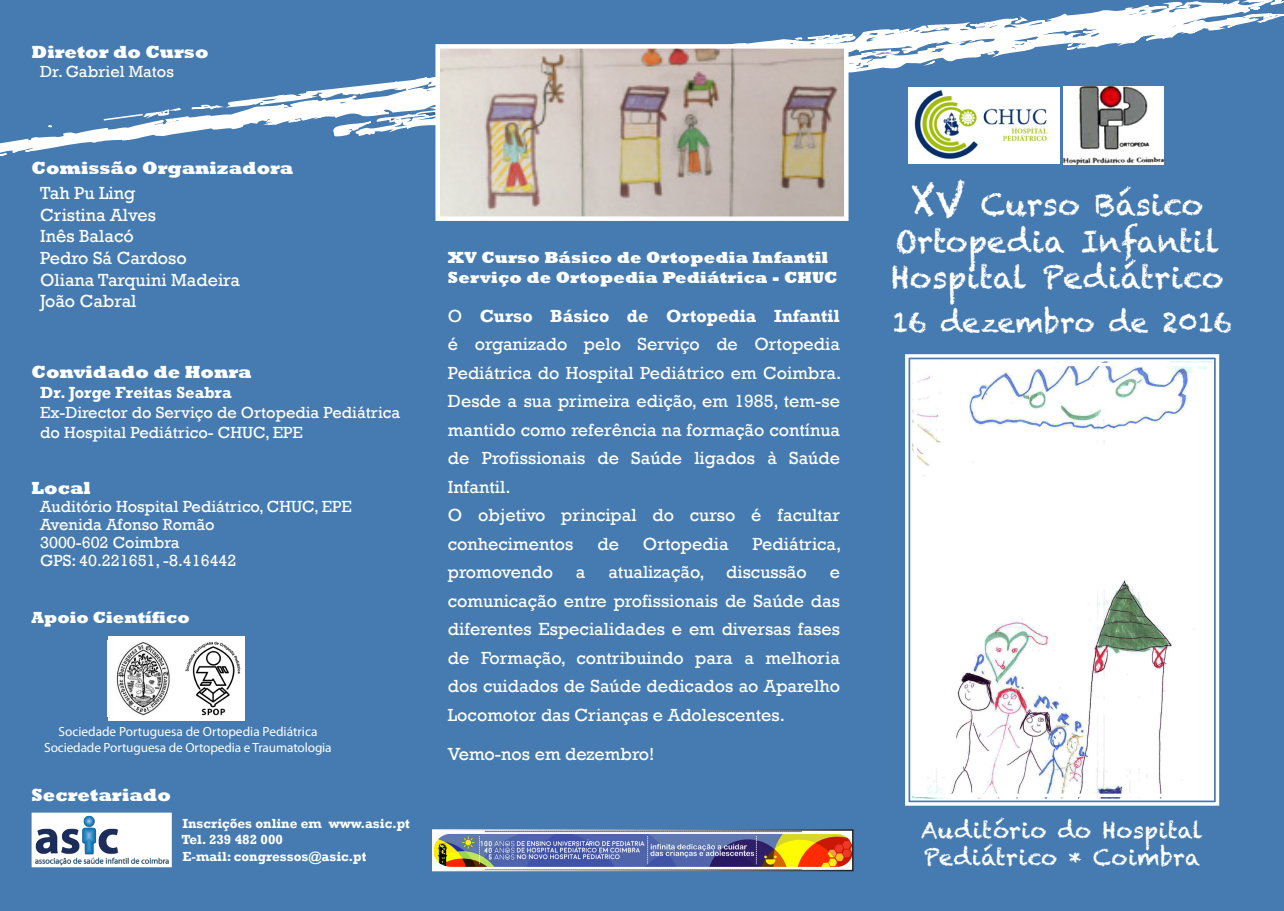
<style>
.page{position:relative;width:1284px;height:911px;background:#467bb1}
.page>*{position:absolute;margin:0;border:0;box-sizing:border-box;transform-origin:0 0}
.t1{font:30.6px/36.6px "Chalkduster";color:#fff;text-align:center}
.t2{font:28.2px "Chalkduster";color:#fff}
.t3{font:22.5px/27px "Chalkduster";color:#fff}
.t4{font:18px/28.5px "Rockwell";color:#fff}
.t5{font:800 18px "Rockwell";color:#fff}
.t6{font:16.5px/18px "Rockwell";color:#fff}
.t7{font:800 16.5px/19.8px "Rockwell";letter-spacing:.01em;color:#fff}
.t8{font:700 16.5px "Rockwell";color:#fff}
.t9{font:700 13.5px/16.5px "Rockwell";color:#fff}
.t10{font:13.35px/16px "Myriad Pro";letter-spacing:-.01em;color:#fff;text-align:center}
.s1{font-weight:700}
.s2{font-size:40.2px}
</style>
<div class="page">
<svg style="left:0;top:2px;width:1172px;height:157px"></svg>
<svg style="left:1172px;top:0;width:112px;height:38px"></svg>
<svg style="left:1126px;top:4px;width:24px;height:6px"></svg>
<svg style="left:965px;top:16px;width:129px;height:40px"></svg>
<svg style="left:758px;top:26px;width:191px;height:54px"></svg>
<svg style="left:190px;top:54px;width:245px;height:93px"></svg>
<svg style="left:102px;top:107px;width:79px;height:21px"></svg>
<svg style="left:47px;top:124px;width:23px;height:4px"></svg>
<svg style="left:0;top:149px;width:18px;height:10px"></svg>
<img style="left:440px;top:49px;width:403px;height:167px">
<div style="left:435px;top:44px;width:413px;height:177px;border:4px solid #fff"></div>
<img style="left:1063px;top:87px;width:100px;height:77px">
<img style="left:909px;top:87px;width:150px;height:77px">
<svg style="left:905px;top:354px;width:315px;height:452px"></svg>
<div style="left:910px;top:359px;width:304px;height:441px;border:2px solid #fff"></div>
<div style="left:913px;top:363px;width:297px;height:434px;border:3px solid #fff"></div>
<div style="left:108px;top:636px;width:136px;height:84px;background:#fff"></div>
<img style="left:116px;top:642px;width:54px;height:74px">
<img style="left:185px;top:641px;width:56px;height:75px">
<img style="left:35px;top:815px;width:134px;height:49px">
<div style="left:32px;top:812px;width:140px;height:55px;border:2px solid #fff"></div>
<img style="left:435px;top:832px;width:415px;height:36px">
<div style="left:432px;top:829px;width:421px;height:42px;border:2px solid #fff"></div>
<p class="t5" style="left:32px;top:41px;width:178px">Diretor do Curso</p>
<p class="t6" style="left:40px;top:63px;width:135px">Dr. Gabriel Matos</p>
<p class="t5" style="left:32px;top:157px;width:263px">Comissão Organizadora</p>
<p class="t4" style="left:40px;top:183px;width:201px;line-height:21.6px">Tah Pu Ling<br>Cristina Alves<br>Inês Balacó<br>Pedro Sá Cardoso<br>Oliana Tarquini Madeira<br>João Cabral</p>
<p class="t5" style="left:32px;top:362px;width:222px">Convidado de Honra</p>
<p class="t8" style="left:40px;top:383px;width:193px">Dr. Jorge Freitas Seabra</p>
<p class="t6" style="left:40px;top:403px;width:361px;line-height:19.8px">Ex-Director do Serviço de Ortopedia Pediátrica do Hospital Pediátrico- CHUC, EPE</p>
<p class="t5" style="left:32px;top:477px;width:61px">Local</p>
<p class="t6" style="left:40px;top:497px;width:313px">Auditório Hospital Pediátrico, CHUC, EPE<br>Avenida Afonso Romão<br>3000-602 Coimbra<br>GPS: 40.221651, -8.416442</p>
<p class="t7" style="left:32px;top:607px;width:160px">Apoio Científico</p>
<p class="t10" style="left:44px;top:723px;width:289px">Sociedade Portuguesa de Ortopedia Pediátrica<br>Sociedade Portuguesa de Ortopedia e Traumatologia</p>
<p class="t5" style="left:32px;top:785px;width:141px">Secretariado</p>
<p class="t9" style="left:181px;top:815px;width:230px">Inscrições online em www.asic.pt<br>Tel. 239 482 000<br>E-mail: congressos@asic.pt</p>
<p class="t7" style="left:448px;top:248px;width:391px">XV Curso Básico de Ortopedia Infantil<br>Serviço de Ortopedia Pediátrica - CHUC</p>
<p class="t4" style="left:448px;top:302px;width:395px">O <span class="s1">Curso Básico de Ortopedia Infantil </span>é organizado pelo Serviço de Ortopedia Pediátrica do Hospital Pediátrico em Coimbra.<br>Desde a sua primeira edição, em 1985, tem-se mantido como referência na formação contínua de Profissionais de Saúde ligados à Saúde Infantil.<br>O objetivo principal do curso é facultar conhecimentos</p>
<p class="t4" style="left:597px;top:530px;width:23px">de</p>
<p class="t4" style="left:643px;top:530px;width:87px">Ortopedia</p>
<p class="t4" style="left:752px;top:530px;width:90px">Pediátrica,</p>
<p class="t4" style="left:448px;top:558px;width:107px">promovendo</p>
<p class="t4" style="left:576px;top:558px;width:11px">a</p>
<p class="t4" style="left:608px;top:558px;width:200px">atualização, discussão</p>
<p class="t4" style="left:448px;top:558px;width:393px;text-align:justify;text-indent:382px">e comunicação entre profissionais de Saúde das diferentes Especialidades e em diversas fases de Formação, contribuindo para a melhoria dos cuidados de Saúde dedicados ao Aparelho Locomotor das Crianças e Adolescentes.</p>
<p class="t4" style="left:448px;top:740px;width:208px">Vemo-nos em dezembro!</p>
<h1 class="t1" style="left:891px;top:186px;width:334px"><span class="s2">XV</span> Curso Básico<br>Ortopedia Infantil<br>Hospital Pediátrico</h1>
<h2 class="t2" style="left:892px;top:306px;width:341px">16 dezembro de 2016</h2>
<p class="t3" style="left:921px;top:816px;width:283px">Auditório do Hospital<br>Pediátrico * Coimbra</p>
</div>
